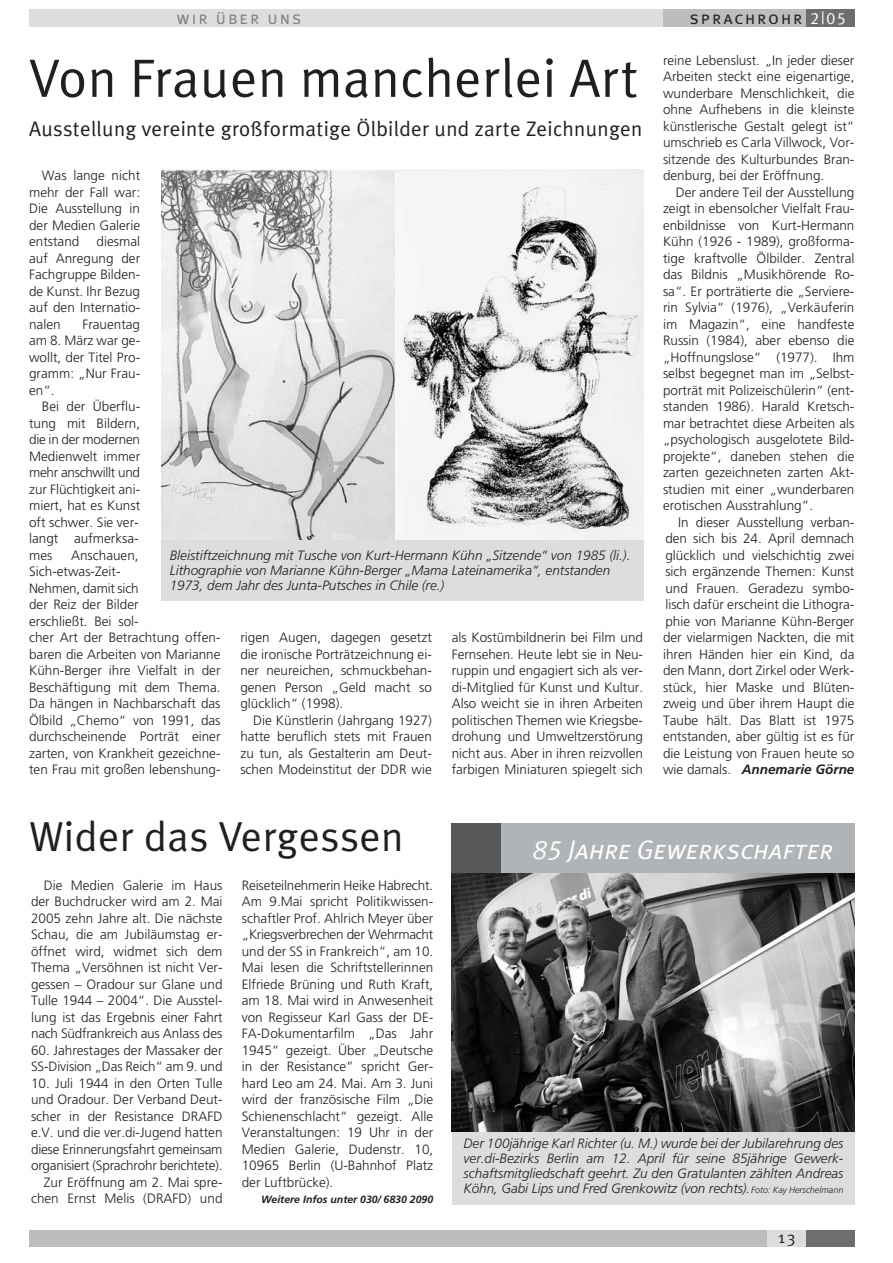
<style>
.page{position:relative;width:893px;height:1263px;background:#fff}
.page>*{position:absolute;margin:0;border:0;box-sizing:border-box;transform-origin:0 0}
.t1{font:54px "Meta Plus Normal";letter-spacing:.01em;color:#231f20}
.t2{font:42px "Meta Plus Normal";letter-spacing:.01em;color:#231f20}
.t3{font:italic 27px "Meta Plus Normal Caps";color:#fff}
.t4{font:21px "Meta Plus Normal";letter-spacing:.015em;color:#231f20}
.t5{font:18px "Meta Plus Normal Caps";letter-spacing:.105em;color:#231f20}
.t6{font:18px "Meta Plus Normal Caps";letter-spacing:.105em;color:#808284}
.t7{font:16.5px "Meta Plus Normal";color:#231f20}
.t8{font:300 13.5px/16.5px "Frutiger";color:#231f20;text-align:justify}
.t9{font:italic 300 13.5px/15px "Frutiger";color:#231f20}
.t10{font:italic 700 10.5px "Frutiger";color:#231f20}
.s1{font-size:16.5px;color:#fff}
.s2{font-weight:700;font-style:italic}
.s3{font-size:9px}
</style>
<div class="page">
<div style="left:29px;top:1230px;width:825px;height:17px;background:#dcddde"></div>
<div style="left:29px;top:1230px;width:737px;height:17px;background:#bbbdbf"></div>
<div style="left:806px;top:1230px;width:48px;height:17px;background:#6c6e70"></div>
<div style="left:29px;top:10px;width:825px;height:17px;background:#dcddde"></div>
<div style="left:663px;top:10px;width:191px;height:17px;background:#bbbdbf"></div>
<div style="left:806px;top:10px;width:48px;height:17px;background:#6c6e70"></div>
<img style="left:395px;top:169px;width:248px;height:372px">
<img style="left:161px;top:169px;width:234px;height:372px">
<div style="left:161px;top:541px;width:482px;height:60px;background:#dcddde"></div>
<div style="left:451px;top:824px;width:403px;height:381px;background:#dcddde"></div>
<img style="left:451px;top:873px;width:403px;height:259px">
<div style="left:451px;top:824px;width:403px;height:49px;background:#b1b4b6"></div>
<div style="left:451px;top:824px;width:50px;height:49px;background:#58595b"></div>
<h3 class="t6" style="left:176px;top:7px;width:126px">wir über uns</h3>
<h3 class="t5" style="left:690px;top:7px;width:157px">sprachrohr <span class="s1">2|05</span></h3>
<h1 class="t1" style="left:29px;top:58px;width:610px">Von Frauen mancherlei Art</h1>
<h3 class="t4" style="left:29px;top:121px;width:614px">Ausstellung vereinte großformatige Ölbilder und zarte Zeichnungen</h3>
<p class="t8" style="left:29px;top:168px;width:113px;text-indent:13px">Was lange nicht mehr der Fall war:<br>Die Ausstellung in der Medien Galerie entstand</p>
<p class="t8" style="left:29px;top:234px;width:113px;text-indent:68px">diesmal auf Anregung der Fachgruppe Bilden&shy;de Kunst. Ihr Bezug auf den Internatio&shy;nalen</p>
<p class="t8" style="left:29px;top:317px;width:113px;text-indent:53px">Frauentag am 8. März war ge&shy;wollt, der Titel Pro&shy;gramm: „Nur Frau&shy;en“.</p>
<p class="t8" style="left:29px;top:399px;width:113px;text-indent:13px">Bei der Überflu&shy;tung mit Bildern, die in der modernen Medienwelt immer mehr anschwillt und zur Flüchtigkeit ani&shy;miert, hat es Kunst oft schwer. Sie ver&shy;langt aufmerksa&shy;mes</p>
<p class="t9" style="left:170px;top:548px;width:462px">Bleistiftzeichnung mit Tusche von Kurt-Hermann Kühn „Sitzende“ von 1985 (li.).<br>Lithographie von Marianne Kühn-Berger „Mama Lateinamerika“, entstanden<br>1973, dem Jahr des Junta-Putsches in Chile (re.)</p>
<p class="t8" style="left:29px;top:548px;width:193px;text-align:left;text-indent:42px">Anschauen,<br>Sich-etwas-Zeit-<br>Nehmen, damit sich<br>der Reiz der Bilder<br>erschließt. Bei sol-<br>cher Art der Betrachtung offen&shy;baren die Arbeiten von Marianne<br>Kühn-Berger ihre Vielfalt in der<br>Beschäftigung mit dem Thema.<br>Da hängen in Nachbarschaft das<br>Ölbild „Chemo“ von 1991, das durchscheinende Porträt einer zarten, von Krankheit gezeichne&shy;ten Frau mit großen lebenshung-</p>
<p class="t8" style="left:451px;top:630px;width:193px">als Kostümbildnerin bei Film und Fernsehen. Heute lebt sie in Neu&shy;ruppin und engagiert sich als ver&shy;di-Mitglied für Kunst und Kultur.<br>Also weicht sie in ihren Arbeiten politischen Themen wie Kriegsbe&shy;drohung und Umweltzerstörung nicht aus. Aber in ihren reizvollen farbigen Miniaturen spiegelt sich</p>
<p class="t8" style="left:240px;top:630px;width:193px">rigen Augen, dagegen gesetzt die ironische Porträtzeichnung ei&shy;ner neureichen, schmuckbehan&shy;genen Person „Geld macht so glücklich“ (1998).</p>
<p class="t8" style="left:240px;top:713px;width:193px;text-indent:13px">Die Künstlerin (Jahrgang 1927) hatte beruflich stets mit Frauen zu tun, als Gestalterin am Deut&shy;schen Modeinstitut der DDR wie</p>
<p class="t8" style="left:663px;top:53px;width:193px">reine Lebenslust. „In jeder dieser Arbeiten steckt eine eigenartige, wunderbare Menschlichkeit, die ohne Aufhebens in die kleinste künstlerische Gestalt gelegt ist“ umschrieb es Carla Villwock, Vor&shy;sitzende des Kulturbundes Bran&shy;denburg, bei der Eröffnung.</p>
<p class="t8" style="left:663px;top:185px;width:193px;text-indent:13px">Der andere Teil der Ausstellung zeigt in ebensolcher Vielfalt Frau&shy;enbildnisse von Kurt-Hermann Kühn (1926 - 1989), großforma&shy;tige kraftvolle Ölbilder. Zentral das Bildnis „Musikhörende Ro&shy;sa“. Er porträtierte die „Serviere&shy;rin Sylvia“ (1976), „Verkäuferin im Magazin“, eine handfeste Russin (1984), aber ebenso die „Hoffnungslose“ (1977). Ihm selbst begegnet man im „Selbst&shy;porträt mit Polizeischülerin“ (ent&shy;standen 1986). Harald Kretsch&shy;mar betrachtet diese Arbeiten als „psychologisch ausgelotete Bild&shy;projekte“, daneben stehen die zarten gezeichneten zarten Akt&shy;studien mit einer „wunderbaren erotischen Ausstrahlung“.</p>
<p class="t8" style="left:663px;top:515px;width:193px;text-indent:15px">In dieser Ausstellung verban&shy;den sich bis 24. April demnach glücklich und vielschichtig zwei sich ergänzende Themen: Kunst und Frauen. Geradezu symbo&shy;lisch dafür erscheint die Lithogra&shy;phie von Marianne Kühn-Berger der vielarmigen Nackten, die mit ihren Händen hier ein Kind, da den Mann, dort Zirkel oder Werk&shy;stück, hier Maske und Blüten&shy;zweig und über ihrem Haupt die Taube hält. Das Blatt ist 1975 entstanden, aber gültig ist es für die Leistung von Frauen heute so wie damals. <span class="s2">Annemarie Görne</span></p>
<h2 class="t2" style="left:29px;top:821px;width:376px">Wider das Vergessen</h2>
<p class="t8" style="left:31px;top:878px;width:193px;text-indent:13px">Die Medien Galerie im Haus der Buchdrucker wird am 2. Mai 2005 zehn Jahre alt. Die nächste Schau, die am Jubiläumstag er&shy;öffnet wird, widmet sich dem Thema „Versöhnen ist nicht Ver&shy;gessen – Oradour sur Glane und Tulle 1944 – 2004“. Die Ausstel&shy;lung ist das Ergebnis einer Fahrt nach Südfrankreich aus Anlass des</p>
<p class="t8" style="left:31px;top:1043px;width:193px">60. Jahrestages der Massaker der<br>SS-Division „Das Reich“ am 9. und</p>
<p class="t8" style="left:31px;top:1076px;width:193px;text-align:right">10. Juli 1944 in den Orten Tulle und Oradour. Der Verband Deut&shy;scher in der Resistance DRAFD e.V. und die ver.di-Jugend hatten diese Erinnerungsfahrt gemeinsam organisiert (Sprachrohr berichtete).<br>Zur Eröffnung am 2. Mai spre&shy;chen Ernst Melis (DRAFD) und</p>
<p class="t8" style="left:242px;top:878px;width:193px">Reiseteilnehmerin Heike Habrecht.<br>Am 9.Mai spricht Politikwissen&shy;schaftler Prof. Ahlrich Meyer über „Kriegsverbrechen der Wehrmacht und der SS in Frankreich“, am 10.<br>Mai lesen die Schriftstellerinnen Elfriede Brüning und Ruth Kraft, am 18. Mai wird in Anwesenheit von Regisseur Karl Gass der DE-FA-Dokumentarfilm „Das Jahr 1945“ gezeigt. Über „Deutsche in der Resistance“ spricht Ger&shy;hard Leo am 24. Mai. Am 3. Juni wird der französische Film „Die Schienenschlacht“ gezeigt. Alle Veranstaltungen: 19 Uhr in der Medien Galerie, Dudenstr. 10, 10965 Berlin (U-Bahnhof Platz der Luftbrücke).</p>
<p class="t10" style="left:261px;top:1195px;width:174px">Weitere Infos unter 030/ 6830 2090</p>
<h3 class="t3" style="left:533px;top:834px;width:302px">85 Jahre Gewerkschafter</h3>
<p class="t9" style="left:463px;top:1137px;width:381px;text-align:justify">Der 100jährige Karl Richter (u. M.) wurde bei der Jubilarehrung des ver.di-Bezirks Berlin am 12. April für seine 85jährige Gewerk&shy;schaftsmitgliedschaft geehrt. Zu den Gratulanten zählten Andreas Köhn, Gabi Lips und Fred Grenkowitz (von rechts).<span class="s3">Foto: Kay Herschelmann</span></p>
<p class="t7" style="left:778px;top:1231px;width:19px">13</p>
</div>
